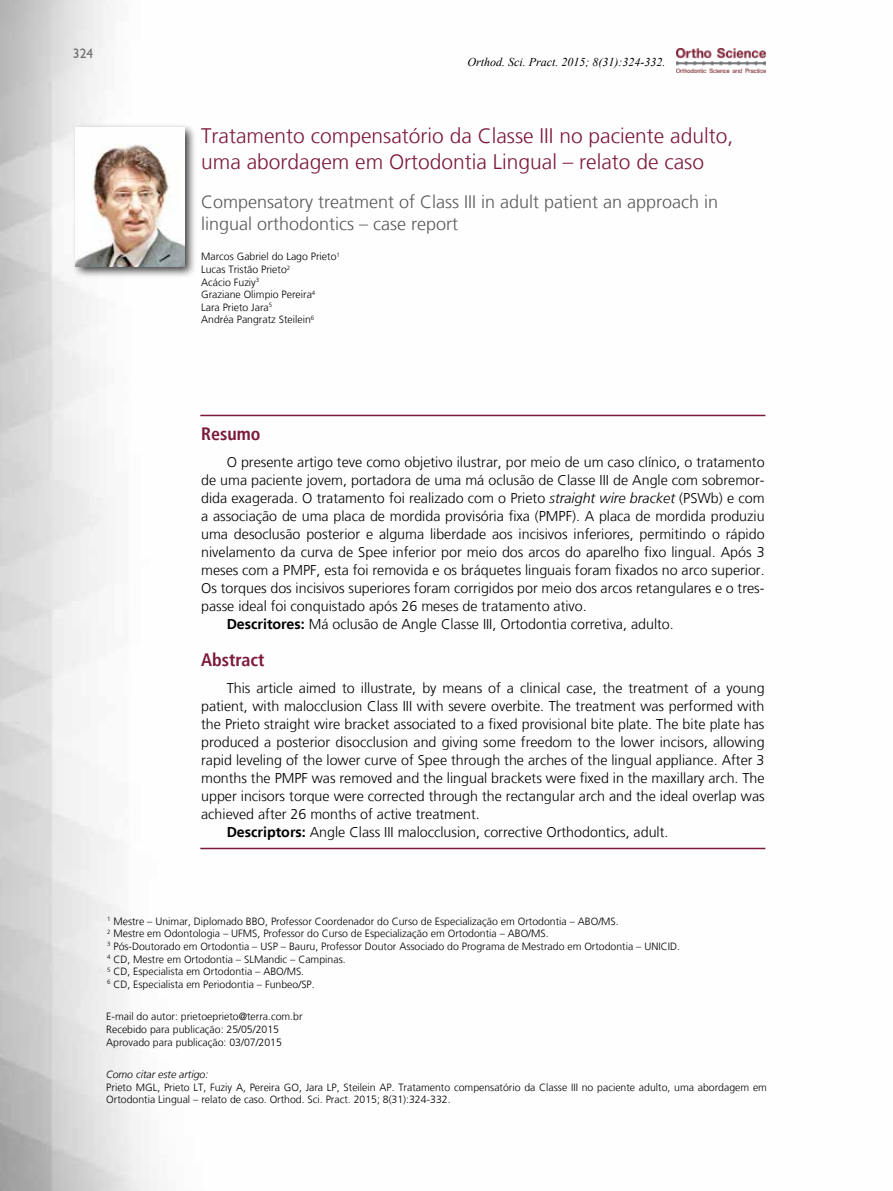
<style>
.page{position:relative;width:893px;height:1191px;background:#fff}
.page>*{position:absolute;margin:0;border:0;box-sizing:border-box;transform-origin:0 0}
.t1{font:300 21px/25.2px "Frutiger LT";color:#7c193b}
.t2{font:300 18px/21.6px "Frutiger LT";color:#58595b}
.t3{font:700 condensed 18px "Frutiger LT";color:#7c193b}
.t4{font:300 14.25px "Frutiger LT";color:#000}
.t5{font:13.5px "Humanist 521 BT";color:#6d6e71}
.t6{font:italic 12px "Times New Roman";color:#000}
.t7{font:300 10.5px/12.6px "Frutiger LT";color:#000}
.t8{font:italic 300 10.5px "Frutiger LT";color:#000}
.s1{font-style:italic}
.s2{font-weight:700}
</style>
<div class="page">
<img style="left:0;top:0;width:766px;height:1191px">
<img style="left:676px;top:48px;width:89px;height:24px">
<hr style="left:200px;top:415px;width:565px;height:1px;background:#7c193b">
<hr style="left:200px;top:847px;width:565px;height:2px;background:#7c193b">
<div style="left:72px;top:124px;width:125px;height:155px;background:#000;opacity:.75"></div>
<img style="left:76px;top:128px;width:109px;height:138px">
<p class="t5" style="left:73px;top:45px;width:22px">324</p>
<p class="t6" style="left:468px;top:53px;width:199px">Orthod. Sci. Pract. 2015; 8(31):324-332.</p>
<h1 class="t1" style="left:201px;top:124px;width:534px">Tratamento compensatório da Classe III no paciente adulto, uma abordagem em Ortodontia Lingual – relato de caso</h1>
<p class="t2" style="left:201px;top:191px;width:519px">Compensatory treatment of Class III in adult patient an approach in lingual orthodontics – case report</p>
<p class="t7" style="left:201px;top:251px;width:140px">Marcos Gabriel do Lago Prieto<sup>1<br></sup>Lucas Tristão Prieto<sup>2<br></sup>Acácio Fuziy<sup>3<br></sup>Graziane Olimpio Pereira<sup>4<br></sup>Lara Prieto Jara<sup>5<br></sup>Andréa Pangratz Steilein<sup>6</sup></p>
<p class="t3" style="left:201px;top:423px;width:61px">Resumo</p>
<p class="t4" style="left:227px;top:454px;width:539px">O presente artigo teve como objetivo ilustrar, por meio de um caso clínico, o tratamento</p>
<p class="t4" style="left:201px;top:472px;width:565px">de uma paciente jovem, portadora de uma má oclusão de Classe III de Angle com sobremor-</p>
<p class="t4" style="left:201px;top:490px;width:565px">dida exagerada. O tratamento foi realizado com o Prieto <span class="s1">straight wire bracket</span> (PSWb) e com</p>
<p class="t4" style="left:201px;top:508px;width:565px">a associação de uma placa de mordida provisória fixa (PMPF). A placa de mordida produziu</p>
<p class="t4" style="left:201px;top:526px;width:565px">uma desoclusão posterior e alguma liberdade aos incisivos inferiores, permitindo o rápido</p>
<p class="t4" style="left:201px;top:544px;width:565px">nivelamento da curva de Spee inferior por meio dos arcos do aparelho fixo lingual. Após 3</p>
<p class="t4" style="left:201px;top:562px;width:565px">meses com a PMPF, esta foi removida e os bráquetes linguais foram fixados no arco superior.</p>
<p class="t4" style="left:201px;top:580px;width:565px">Os torques dos incisivos superiores foram corrigidos por meio dos arcos retangulares e o tres-</p>
<p class="t4" style="left:201px;top:598px;width:387px">passe ideal foi conquistado após 26 meses de tratamento ativo.</p>
<p class="t4" style="left:227px;top:616px;width:449px"><span class="s2">Descritores:</span> Má oclusão de Angle Classe III, Ortodontia corretiva, adulto.</p>
<p class="t3" style="left:201px;top:649px;width:65px">Abstract</p>
<p class="t4" style="left:227px;top:680px;width:539px">This article aimed to illustrate, by means of a clinical case, the treatment of a young</p>
<p class="t4" style="left:201px;top:698px;width:565px">patient, with malocclusion Class III with severe overbite. The treatment was performed with</p>
<p class="t4" style="left:201px;top:716px;width:565px">the Prieto straight wire bracket associated to a fixed provisional bite plate. The bite plate has</p>
<p class="t4" style="left:201px;top:734px;width:565px">produced a posterior disocclusion and giving some freedom to the lower incisors, allowing</p>
<p class="t4" style="left:201px;top:752px;width:565px">rapid leveling of the lower curve of Spee through the arches of the lingual appliance. After 3</p>
<p class="t4" style="left:201px;top:770px;width:565px">months the PMPF was removed and the lingual brackets were fixed in the maxillary arch. The</p>
<p class="t4" style="left:201px;top:788px;width:565px">upper incisors torque were corrected through the rectangular arch and the ideal overlap was</p>
<p class="t4" style="left:201px;top:806px;width:280px">achieved after 26 months of active treatment.</p>
<p class="t4" style="left:227px;top:824px;width:443px"><span class="s2">Descriptors:</span> Angle Class III malocclusion, corrective Orthodontics, adult.</p>
<p class="t7" style="left:107px;top:915px;width:574px"><sup>1</sup> Mestre – Unimar, Diplomado BBO, Professor Coordenador do Curso de Especialização em Ortodontia – ABO/MS.<br><sup>2</sup> Mestre em Odontologia – UFMS, Professor do Curso de Especialização em Ortodontia – ABO/MS.<br><sup>3</sup> Pós-Doutorado em Ortodontia – USP – Bauru, Professor Doutor Associado do Programa de Mestrado em Ortodontia – UNICID.<br><sup>4</sup> CD, Mestre em Ortodontia – SLMandic – Campinas.<br><sup>5</sup> CD, Especialista em Ortodontia – ABO/MS.<br><sup>6</sup> CD, Especialista em Periodontia – Funbeo/SP.</p>
<p class="t7" style="left:106px;top:1010px;width:198px">E-mail do autor: prietoeprieto@terra.com.br<br>Recebido para publicação: 25/05/2015<br>Aprovado para publicação: 03/07/2015</p>
<p class="t8" style="left:106px;top:1068px;width:104px">Como citar este artigo:</p>
<p class="t7" style="left:106px;top:1081px;width:662px">Prieto MGL, Prieto LT, Fuziy A, Pereira GO, Jara LP, Steilein AP. Tratamento compensatório da Classe III no paciente adulto, uma abordagem em<br>Ortodontia Lingual – relato de caso. Orthod. Sci. Pract. 2015; 8(31):324-332.</p>
</div>
